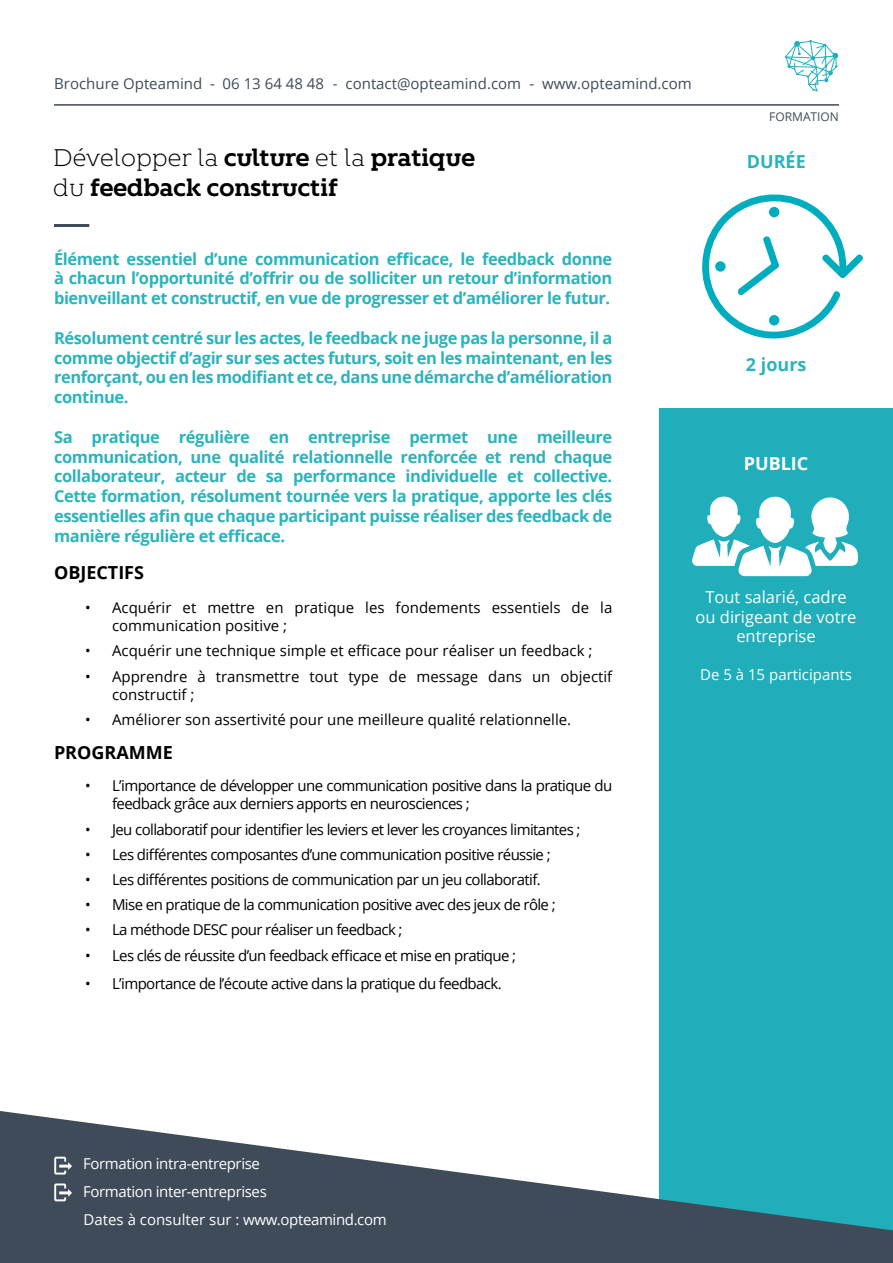
<style>
.page{position:relative;width:893px;height:1263px;background:#fff}
.page>*{position:absolute;margin:0;border:0;box-sizing:border-box;transform-origin:0 0}
.t1{font:700 24px/30px "Kontrapunkt Bob";letter-spacing:-.025em;color:#000}
.t2{font:700 18px "Open Sans";color:#000}
.t3{font:700 18px "Open Sans";color:#2cb4bd}
.t4{font:700 18px "Open Sans";color:#fff}
.t5{font:700 16.5px/19.8px "Open Sans";letter-spacing:-.025em;color:#2cb4bd;text-align:justify}
.t6{font:16.5px/19.8px "Open Sans";color:#fff;text-align:center}
.t7{font:15px/18px "Open Sans";letter-spacing:-.04em;color:#000}
.t8{font:15px/18px "Open Sans";color:#000}
.t9{font:15px/27.6px "Open Sans";letter-spacing:-.025em;color:#fff}
.t10{font:15px "Open Sans";color:#3f4b59}
.t11{font:15px "Open Sans";color:#fff}
.t12{font:12px "Open Sans";color:#3f4b59}
.s1{font-weight:300}
</style>
<div class="page">
<div style="left:659px;top:408px;width:234px;height:855px;background:#20afba"></div>
<svg style="left:0;top:1111px;width:893px;height:152px;fill:#3f4b59"></svg>
<svg style="left:54px;top:1157px;width:18px;height:17px"></svg>
<svg style="left:54px;top:1183px;width:18px;height:18px"></svg>
<svg style="left:702px;top:194px;width:161px;height:145px"></svg>
<svg style="left:785px;top:40px;width:53px;height:51px"></svg>
<hr style="left:54px;top:104px;width:785px;height:2px;background:#3f4b59">
<hr style="left:54px;top:224px;width:35px;height:3px;background:#3f4b59">
<svg style="left:692px;top:497px;width:166px;height:79px"></svg>
<p class="t10" style="left:54px;top:74px;width:639px">Brochure Opteamind - 06 13 64 48 48 - contact@opteamind.com - www.opteamind.com</p>
<h1 class="t1" style="left:53px;top:143px;width:424px"><span class="s1">Développer la</span> culture <span class="s1">et la</span> pratique <span class="s1">du</span> feedback constructif</h1>
<p class="t5" style="left:54px;top:248px;width:560px">Élément essentiel d’une communication efficace, le feedback donne à chacun l’opportunité d’offrir ou de solliciter un retour d’information bienveillant et constructif, en vue de progresser et d’améliorer le futur.</p>
<p class="t5" style="left:54px;top:327px;width:560px">Résolument centré sur les actes, le feedback ne juge pas la personne, il a comme objectif d’agir sur ses actes futurs, soit en les maintenant, en les renforçant, ou en les modifiant et ce, dans une démarche d’amélioration continue.</p>
<p class="t5" style="left:54px;top:426px;width:560px">Sa pratique régulière en entreprise permet une meilleure communication, une qualité relationnelle renforcée et rend chaque collaborateur, acteur de sa performance individuelle et collective.<br>Cette formation, résolument tournée vers la pratique, apporte les clés essentielles afin que chaque participant puisse réaliser des feedback de manière régulière et efficace.</p>
<p class="t2" style="left:54px;top:559px;width:92px">OBJECTIFS</p>
<p class="t12" style="left:769px;top:109px;width:71px">FORMATION</p>
<p class="t3" style="left:747px;top:149px;width:60px">DURÉE</p>
<p class="t3" style="left:746px;top:352px;width:62px">2 jours</p>
<p class="t4" style="left:744px;top:451px;width:66px">PUBLIC</p>
<p class="t8" style="left:112px;top:598px;width:502px;text-indent:-27px">• Acquérir et mettre en pratique les fondements essentiels de la communication positive ;</p>
<p class="t8" style="left:85px;top:642px;width:509px">• Acquérir une technique simple et efficace pour réaliser un feedback ;</p>
<p class="t8" style="left:112px;top:667px;width:502px;text-indent:-27px">• Apprendre à transmettre tout type de message dans un objectif constructif ;</p>
<p class="t8" style="left:85px;top:710px;width:488px">• Améliorer son assertivité pour une meilleure qualité relationnelle.</p>
<p class="t2" style="left:54px;top:740px;width:120px">PROGRAMME</p>
<p class="t7" style="left:112px;top:777px;width:502px;text-indent:-27px">• L’importance de développer une communication positive dans la pratique du feedback grâce aux derniers apports en neurosciences ;</p>
<p class="t7" style="left:85px;top:820px;width:497px">• Jeu collaboratif pour identifier les leviers et lever les croyances limitantes ;</p>
<p class="t7" style="left:85px;top:845px;width:467px">• Les différentes composantes d’une communication positive réussie ;</p>
<p class="t7" style="left:85px;top:870px;width:457px">• Les différentes positions de communication par un jeu collaboratif.</p>
<p class="t7" style="left:85px;top:895px;width:472px">• Mise en pratique de la communication positive avec des jeux de rôle ;</p>
<p class="t7" style="left:85px;top:921px;width:319px">• La méthode DESC pour réaliser un feedback ;</p>
<p class="t7" style="left:85px;top:946px;width:433px">• Les clés de réussite d’un feedback efficace et mise en pratique ;</p>
<p class="t7" style="left:85px;top:975px;width:418px">• L’importance de l’écoute active dans la pratique du feedback.</p>
<p class="t9" style="left:83px;top:1150px;width:305px">Formation intra-entreprise<br>Formation inter-entreprises<br>Dates à consulter sur : www.opteamind.com</p>
<p class="t6" style="left:695px;top:586px;width:163px">Tout salarié, cadre ou dirigeant de votre entreprise</p>
<p class="t11" style="left:700px;top:664px;width:153px">De 5 à 15 participants</p>
</div>
